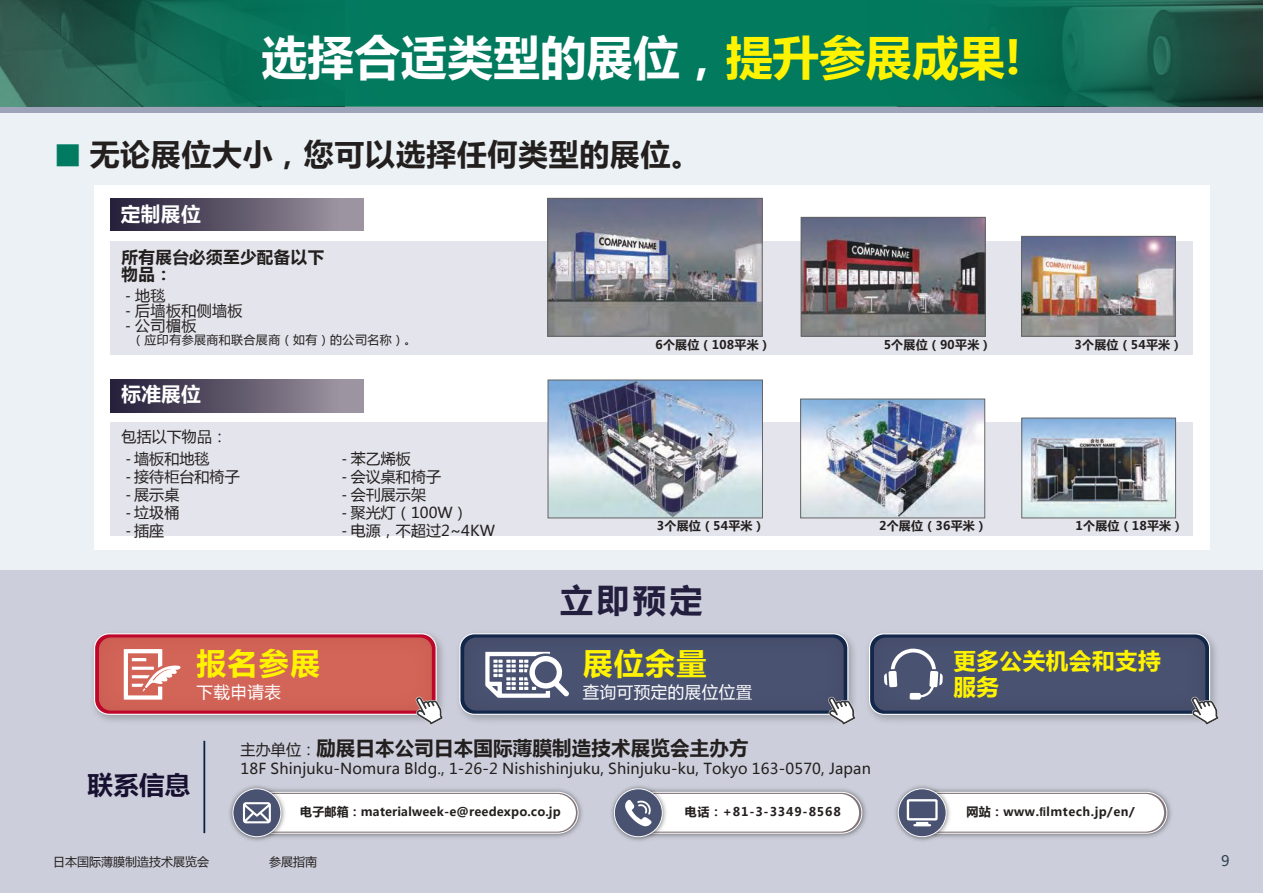
<style>
.page{position:relative;width:1263px;height:893px;background:#ebf1f4}
.page>*{position:absolute;margin:0;border:0;box-sizing:border-box;transform-origin:0 0}
.t1{font:700 46.5px "Microsoft Ya Hei";color:#fff}
.t2{font:700 33px "Microsoft Ya Hei";color:#231d3e}
.t3{font:700 30px "Microsoft Ya Hei";letter-spacing:.02em;color:#241f1f}
.t4{font:700 30px "Microsoft Ya Hei";letter-spacing:.04em;color:#fff300}
.t5{font:700 25.5px "Microsoft Ya Hei";color:#181031}
.t6{font:700 25.5px "Gothic MB101 Pro";color:#007b62}
.t7{font:700 22.65px/25.5px "Microsoft Ya Hei";letter-spacing:.02em;color:#fff300}
.t8{font:700 19.65px "Microsoft Ya Hei";letter-spacing:.02em;color:#fff}
.t9{font:700 19.5px "Microsoft Ya Hei";letter-spacing:.01em;color:#241f1f}
.t10{font:700 16.5px/16.5px "Microsoft Ya Hei";letter-spacing:.025em;color:#241f1f}
.t11{font:16.5px "Microsoft Ya Hei";letter-spacing:.03em;color:#fff}
.t12{font:15px/18px "Microsoft Ya Hei";letter-spacing:.01em;color:#241f1f}
.t13{font:14.4px "Microsoft Ya Hei";color:#2d414c}
.t14{font:700 12px "Microsoft Ya Hei";letter-spacing:.015em;color:#241f1f}
.t15{font:12px "Microsoft Ya Hei";letter-spacing:.015em;color:#241f1f}
.t16{font:700 12px "Microsoft Ya Hei";letter-spacing:.04em;color:#241f1f}
.t17{font:700 12px "Microsoft Ya Hei";letter-spacing:.07em;color:#241f1f}
.s1{color:#fff300}
.s2{font-family:"Helvetica Neue LT Std";font-stretch:condensed}
</style>
<div class="page">
<div style="left:0;top:570px;width:1263px;height:323px;background:#cccfdb"></div>
<div style="left:0;top:106px;width:1263px;height:7px;background:#9da3b9"></div>
<hr style="left:203px;top:741px;width:2px;height:92px;background:#0a2145">
<img style="left:288px;top:789px;width:294px;height:49px">
<div style="left:252px;top:792px;width:326px;height:41px;border:1px solid #fff;border-radius:20px"></div>
<div style="left:255px;top:794px;width:321px;height:38px;background:#fff;border-radius:19px"></div>
<img style="left:669px;top:789px;width:197px;height:49px">
<div style="left:633px;top:792px;width:229px;height:41px;border:1px solid #fff;border-radius:20px"></div>
<div style="left:636px;top:794px;width:223px;height:38px;background:#fff;border-radius:19px"></div>
<img style="left:229px;top:785px;width:59px;height:56px">
<div style="left:233px;top:789px;width:48px;height:48px;background:#495271;border-radius:50%"></div>
<div style="left:233px;top:789px;width:48px;height:48px;border:1px solid #fff;border-radius:50%"></div>
<svg style="left:243px;top:802px;width:28px;height:21px"></svg>
<img style="left:611px;top:785px;width:58px;height:56px">
<div style="left:614px;top:789px;width:48px;height:48px;background:#495271;border-radius:50%"></div>
<div style="left:614px;top:789px;width:48px;height:48px;border:1px solid #fff;border-radius:50%"></div>
<svg style="left:625px;top:800px;width:27px;height:26px"></svg>
<img style="left:953px;top:789px;width:219px;height:49px">
<div style="left:917px;top:792px;width:250px;height:41px;border:1px solid #fff;border-radius:20px"></div>
<div style="left:920px;top:794px;width:244px;height:38px;background:#fff;border-radius:19px"></div>
<img style="left:895px;top:785px;width:58px;height:56px">
<div style="left:898px;top:789px;width:48px;height:48px;background:#495271;border-radius:50%"></div>
<div style="left:898px;top:789px;width:48px;height:48px;border:1px solid #fff;border-radius:50%"></div>
<svg style="left:907px;top:799px;width:31px;height:27px"></svg>
<div style="left:94px;top:185px;width:1116px;height:365px;background:#fff"></div>
<div style="left:110px;top:241px;width:1083px;height:113px;background:#e4e5ec"></div>
<div style="left:110px;top:422px;width:1083px;height:113px;background:#e4e5ec"></div>
<img style="left:1023px;top:420px;width:151px;height:96px">
<div style="left:1021px;top:418px;width:155px;height:100px;border:1px solid #656365"></div>
<img style="left:802px;top:401px;width:181px;height:115px">
<div style="left:800px;top:399px;width:185px;height:119px;border:1px solid #656365"></div>
<img style="left:550px;top:382px;width:211px;height:134px">
<div style="left:548px;top:380px;width:215px;height:138px;border:1px solid #656365"></div>
<img style="left:1023px;top:238px;width:150px;height:96px">
<div style="left:1021px;top:236px;width:154px;height:100px;border:1px solid #656365"></div>
<img style="left:803px;top:219px;width:180px;height:115px">
<div style="left:801px;top:217px;width:184px;height:119px;border:1px solid #656365"></div>
<img style="left:549px;top:200px;width:211px;height:134px">
<div style="left:547px;top:198px;width:215px;height:138px;border:1px solid #656365"></div>
<svg style="left:0;top:0;width:1263px;height:106px;background:#0c7058"></svg>
<div style="left:110px;top:198px;width:253px;height:33px;background:linear-gradient(to right,#221c36,#a39aa5)"></div>
<div style="left:110px;top:380px;width:253px;height:33px;background:linear-gradient(to right,#221c36,#a39aa5)"></div>
<svg style="left:459px;top:633px;width:397px;height:92px;background:#616983"></svg>
<svg style="left:94px;top:633px;width:349px;height:92px;background:#cf716d"></svg>
<svg style="left:869px;top:633px;width:350px;height:92px;background:#5d6680"></svg>
<h1 class="t1" style="left:261px;top:25px;width:762px">选择合适类型的展位，<span class="s1">提升参展成果!</span></h1>
<h3 class="t6" style="left:55px;top:134px;width:27px">■</h3>
<h3 class="t3" style="left:90px;top:133px;width:613px">无论展位大小，您可以选择任何类型的展位。</h3>
<h3 class="t8" style="left:121px;top:201px;width:82px">定制展位</h3>
<p class="t10" style="left:122px;top:249px;width:204px">所有展台必须至少配备以下物品：</p>
<p class="t12" style="left:126px;top:286px;width:42px"><span class="s2">-</span>地毯</p>
<p class="t12" style="left:126px;top:301px;width:118px"><span class="s2">-</span> 后墙板和侧墙板</p>
<p class="t12" style="left:126px;top:316px;width:72px"><span class="s2">-</span> 公司楣板</p>
<p class="t15" style="left:132px;top:331px;width:286px">（应印有参展商和联合展商（如有）的公司名称(。</p>
<h3 class="t8" style="left:122px;top:380px;width:81px">标准展位</h3>
<p class="t12" style="left:122px;top:427px;width:107px">包括以下物品：</p>
<p class="t12" style="left:126px;top:449px;width:85px"><span class="s2">-</span> 墙板和地毯</p>
<p class="t12" style="left:126px;top:467px;width:115px"><span class="s2">-</span> 接待柜台和椅子</p>
<p class="t12" style="left:126px;top:485px;width:55px"><span class="s2">-</span> 展示桌</p>
<p class="t12" style="left:126px;top:503px;width:55px"><span class="s2">-</span> 垃圾桶<span class="s2">-</span>插座</p>
<p class="t12" style="left:342px;top:449px;width:71px"><span class="s2">-</span> 苯乙烯板</p>
<p class="t12" style="left:342px;top:467px;width:101px"><span class="s2">-</span> 会议桌和椅子</p>
<p class="t12" style="left:342px;top:485px;width:86px"><span class="s2">-</span> 会刊展示架</p>
<p class="t12" style="left:342px;top:503px;width:128px"><span class="s2">-</span> 聚光灯（100W(</p>
<p class="t12" style="left:342px;top:521px;width:155px"><span class="s2">-</span> 电源，不超过 ~2 4KW</p>
<p class="t14" style="left:655px;top:336px;width:117px">6个展位（108平米）</p>
<p class="t14" style="left:657px;top:518px;width:109px">3个展位（54平米）</p>
<p class="t14" style="left:884px;top:336px;width:109px">5个展位（90平米）</p>
<p class="t14" style="left:879px;top:518px;width:109px">2个展位（36平米）</p>
<p class="t14" style="left:1074px;top:336px;width:109px">3个展位（54平米(</p>
<p class="t14" style="left:1075px;top:518px;width:109px">1个展位（18平米(</p>
<h2 class="t2" style="left:560px;top:577px;width:144px">立即预定</h2>
<h3 class="t4" style="left:196px;top:643px;width:125px">报名参展</h3>
<p class="t11" style="left:196px;top:681px;width:86px">下载申请表</p>
<h3 class="t9" style="left:316px;top:735px;width:434px">励展日本公司日本国际薄膜制造技术展览会主办方</h3>
<h3 class="t4" style="left:583px;top:643px;width:125px">展位余量</h3>
<p class="t11" style="left:583px;top:681px;width:171px">查询可预定的展位位置</p>
<p class="t12" style="left:241px;top:740px;width:632px;line-height:19px">主办单位：<br>18F Shinjuku-Nomura Bldg., 1-26-2 Nishishinjuku, Shinjuku-ku, Tokyo 163-0570, Japan</p>
<h3 class="t5" style="left:88px;top:767px;width:104px">联系信息</h3>
<p class="t14" style="left:300px;top:803px;width:262px">电子邮箱：materialweek @e - reedexpo.co.jp</p>
<p class="t17" style="left:685px;top:803px;width:157px">电话：+81-3-3349-8568</p>
<h3 class="t7" style="left:953px;top:648px;width:209px">更多公关机会和支持服务</h3>
<p class="t16" style="left:966px;top:803px;width:170px">网站：www.<span class="s2">fi</span>lmtech.jp/en/</p>
<p class="t15" style="left:53px;top:854px;width:157px">日本国际薄膜制造技术展览会</p>
<p class="t15" style="left:269px;top:854px;width:49px">参展指南</p>
<p class="t13" style="left:1221px;top:851px;width:10px">9</p>
</div>
